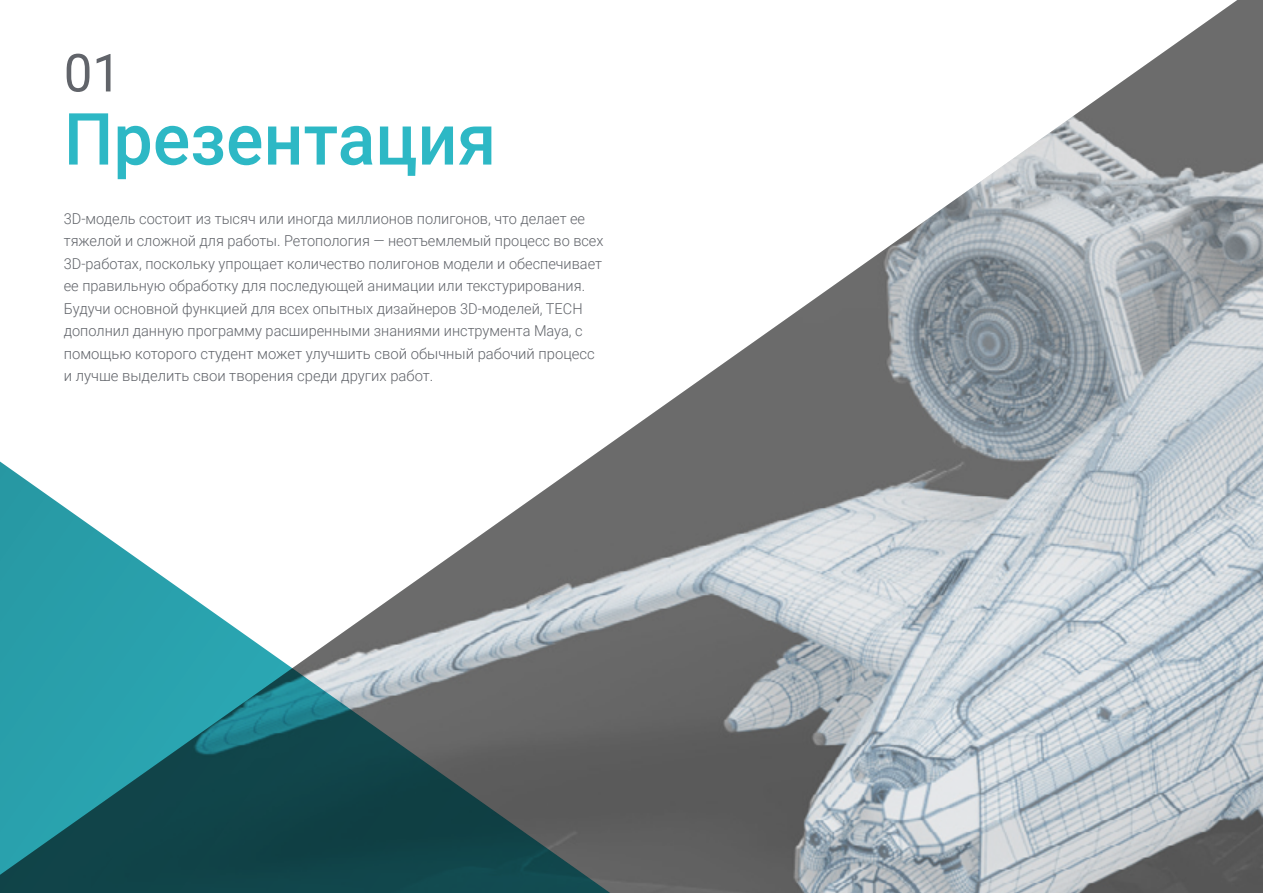
<style>
.page{position:relative;width:1263px;height:893px;background:#fff}
.page>*{position:absolute;margin:0;border:0;box-sizing:border-box;transform-origin:0 0}
.t1{font:500 72px "Roboto";color:#2db8c5}
.t2{font:52.5px "Roboto";color:#61646a}
.t3{font:300 15px/22.5px "Roboto";color:#61646a}
</style>
<div class="page">
<img style="left:606px;top:0;width:657px;height:893px">
<svg style="left:0;top:446px;width:640px;height:447px"></svg>
<h2 class="t2" style="left:64px;top:36px;width:59px">01</h2>
<h1 class="t1" style="left:64px;top:89px;width:434px">Презентация</h1>
<p class="t3" style="left:64px;top:207px;width:541px">3D-модель состоит из тысяч или иногда миллионов полигонов, что делает ее тяжелой и сложной для работы. Ретопология — неотъемлемый процесс во всех 3D-работах, поскольку упрощает количество полигонов модели и обеспечивает ее правильную обработку для последующей анимации или текстурирования.<br>Будучи основной функцией для всех опытных дизайнеров 3D-моделей, TECH дополнил данную программу расширенными знаниями инструмента Maya, с помощью которого студент может улучшить свой обычный рабочий процесс и лучше выделить свои творения среди других работ.</p>
</div>
